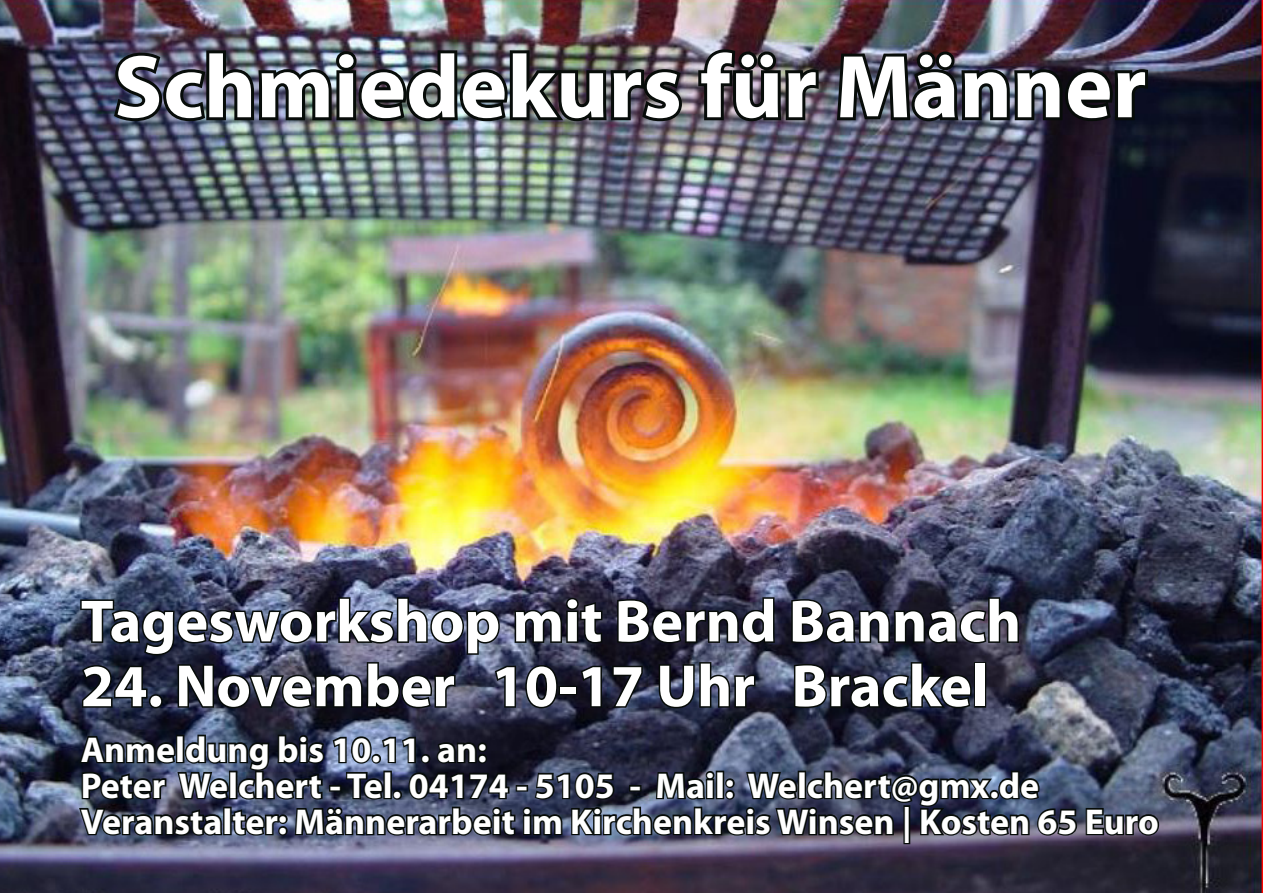
<style>
.page{position:relative;width:1263px;height:893px;background:#fff}
.page>*{position:absolute;margin:0;border:0;box-sizing:border-box;transform-origin:0 0}
.t1{font:700 90px "Myriad Pro";color:#fff}
.t2{font:700 60px "Myriad Pro";color:#fff}
.t3{font:700 36px/36px "Myriad Pro";color:#fff}
</style>
<div class="page">
<img style="left:0;top:0;width:1263px;height:893px">
<img style="left:109px;top:47px;width:576px;height:77px">
<img style="left:695px;top:46px;width:127px;height:78px">
<img style="left:834px;top:49px;width:317px;height:75px">
<svg style="left:77px;top:594px;width:1001px;height:279px;background:#34384d"></svg>
<svg style="left:1084px;top:806px;width:77px;height:31px;background:#383b48"></svg>
<h1 class="t1" style="left:114px;top:28px;width:1034px">Schmiedekurs für Männer</h1>
<h2 class="t2" style="left:81px;top:582px;width:942px">Tagesworkshop mit Bernd Bannach</h2>
<h2 class="t2" style="left:81px;top:647px;width:909px">24. November 10-17 Uhr Brackel</h2>
<p class="t3" style="left:81px;top:730px;width:1079px">Anmeldung bis 10.11. an:<br>Peter Welchert - Tel. 04174 - 5105 - Mail: Welchert@gmx.de<br>Veranstalter: Männerarbeit im Kirchenkreis Winsen | Kosten 65 Euro</p>
</div>
